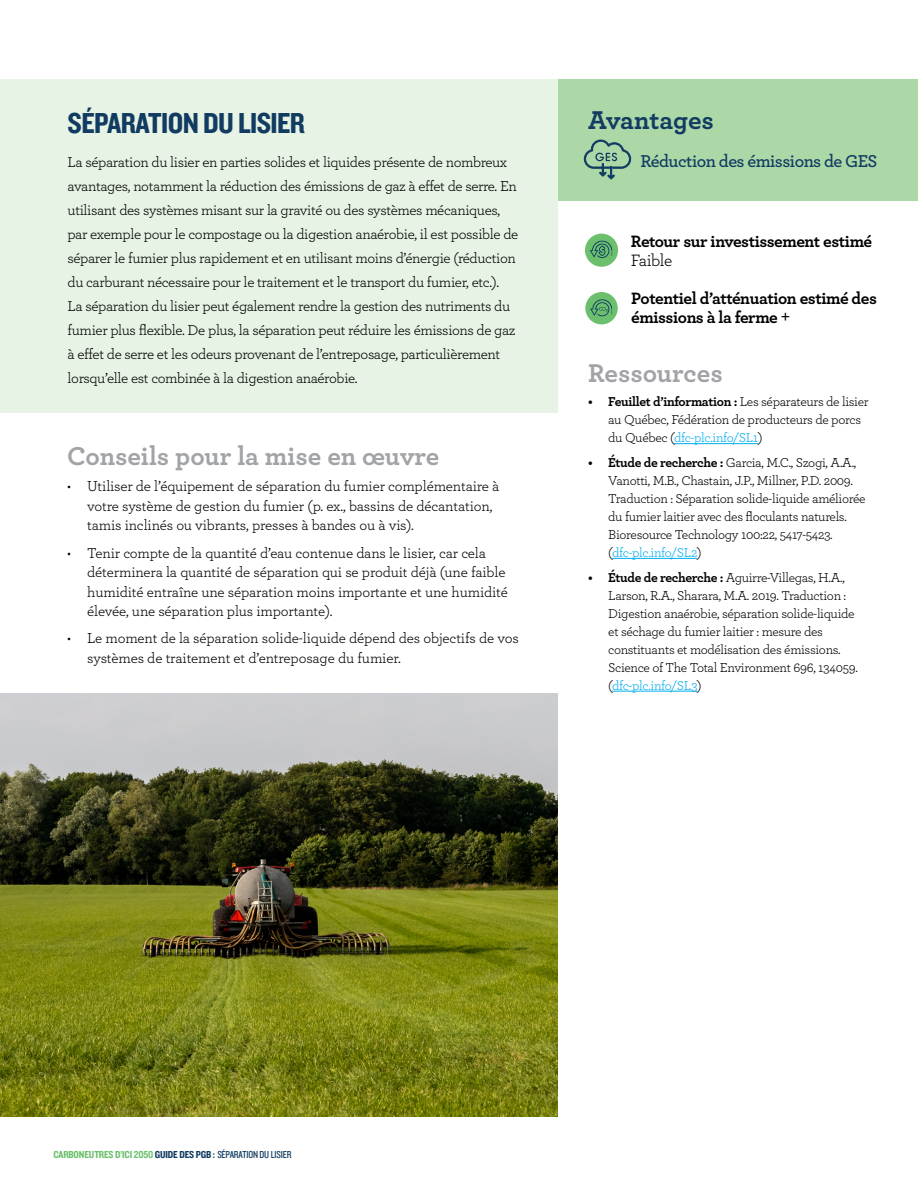
<style>
.page{position:relative;width:918px;height:1188px;background:#fff}
.page>*{position:absolute;margin:0;border:0;box-sizing:border-box;transform-origin:0 0}
.BMP_Title{font:30px "Knockout 50 Welterweight";letter-spacing:-.02em;color:#113b61}
.SUB-HEAD{font:700 27px "Archer";letter-spacing:-.005em;color:#a1a3a6}
.Pot__Benefits__Heade{font:700 27px "Archer";color:#113b61}
.Pot_Benefits__Body_C{font:600 18px "Archer";letter-spacing:-.03em;color:#113b61}
.Ease_of_Implement{font:700 17.25px/19.5px "Archer";letter-spacing:-.025em;color:#000}
.BMP_body_copy{font:15px/24px "Archer";letter-spacing:-.025em;color:#000}
.t1{font:13.5px/18px "Archer";letter-spacing:-.025em;color:#000}
.Titre_1{font:10.5px "Knockout 50 Welterweight";letter-spacing:-.015em;color:#6cc06d}
.s1{font-weight:400}
.s2{font-weight:400;font-size:24px}
.s3{font-weight:700}
.s4{color:#00aeef}
.s5{color:#113b61}
.s6{font-family:"Knockout 29 Junior Ltweight";color:#113b61}
</style>
<div class="page">
<div style="left:550px;top:79px;width:368px;height:121px;background:#acd7a7"></div>
<div style="left:0;top:79px;width:557px;height:334px;background:#e7f3e4"></div>
<svg style="left:584px;top:140px;width:47px;height:39px"></svg>
<hr style="left:674px;top:443px;width:84px;height:1px;background:#00aeef">
<hr style="left:612px;top:558px;width:85px;height:1px;background:#00aeef">
<hr style="left:612px;top:691px;width:85px;height:1px;background:#00aeef">
<div style="left:585px;top:234px;width:33px;height:33px;background:#6cc06d;border-radius:50%"></div>
<svg style="left:590px;top:241px;width:22px;height:17px"></svg>
<img style="left:0;top:693px;width:557px;height:424px">
<div style="left:585px;top:292px;width:33px;height:32px;background:#6cc06d;border-radius:50%"></div>
<svg style="left:590px;top:299px;width:22px;height:17px"></svg>
<p class="BMP_Title" style="left:68px;top:104px;width:239px">SÉPARATION DU LISIER</p>
<p class="Pot__Benefits__Heade" style="left:588px;top:99px;width:127px">Avantages</p>
<p class="Pot_Benefits__Body_C" style="left:640px;top:148px;width:239px">Réduction des émissions de GES</p>
<p class="BMP_body_copy" style="left:68px;top:150px;width:452px">La séparation du lisier en parties solides et liquides présente de nombreux avantages, notamment la réduction des émissions de gaz à effet de serre. En utilisant des systèmes misant sur la gravité ou des systèmes mécaniques, par exemple pour le compostage ou la digestion anaérobie, il est possible de séparer le fumier plus rapidement et en utilisant moins d’énergie (réduction du carburant nécessaire pour le traitement et le transport du fumier, etc.).<br>La séparation du lisier peut également rendre la gestion des nutriments du fumier plus flexible. De plus, la séparation peut réduire les émissions de gaz à effet de serre et les odeurs provenant de l’entreposage, particulièrement lorsqu’elle est combinée à la digestion anaérobie.</p>
<p class="Ease_of_Implement" style="left:631px;top:230px;width:243px">Retour sur investissement estimé<br><span class="s1">Faible</span></p>
<p class="Ease_of_Implement" style="left:631px;top:287px;width:247px">Potentiel d’atténuation estimé des émissions à la ferme <span class="s2">+</span></p>
<p class="SUB-HEAD" style="left:588px;top:351px;width:136px">Ressources</p>
<p class="t1" style="left:608px;top:392px;width:262px;text-indent:-20px"><span class="s3">• Feuillet d’information :</span> Les séparateurs de lisier au Québec, Fédération de producteurs de porcs du Québec (<span class="s4">dfc-plc.info/SL1</span>)</p>
<p class="t1" style="left:608px;top:453px;width:259px;text-indent:-20px"><span class="s3">• Étude de recherche :</span> Garcia, M.C., Szogi, A.A., Vanotti, M.B., Chastain, J.P., Millner, P.D. 2009.<br>Traduction : Séparation solide-liquide améliorée du fumier laitier avec des floculants naturels.<br>Bioresource Technology 100:22, 5417-5423. (<span class="s4">dfc-plc.info/SL2</span>)</p>
<p class="t1" style="left:608px;top:568px;width:251px;text-indent:-20px"><span class="s3">• Étude de recherche :</span> Aguirre-Villegas, H.A., Larson, R.A., Sharara, M.A. 2019. Traduction :<br>Digestion anaérobie, séparation solide-liquide et séchage du fumier laitier : mesure des constituants et modélisation des émissions.<br>Science of The Total Environment 696, 134059. (<span class="s4">dfc-plc.info/SL3</span>)</p>
<p class="SUB-HEAD" style="left:67px;top:435px;width:374px">Conseils pour la mise en œuvre</p>
<p class="BMP_body_copy" style="left:87px;top:476px;width:414px;line-height:19.5px;text-indent:-20px">• Utiliser de l’équipement de séparation du fumier complémentaire à votre système de gestion du fumier (p. ex., bassins de décantation, tamis inclinés ou vibrants, presses à bandes ou à vis).</p>
<p class="BMP_body_copy" style="left:87px;top:542px;width:422px;line-height:19.5px;text-indent:-20px">• Tenir compte de la quantité d’eau contenue dans le lisier, car cela déterminera la quantité de séparation qui se produit déjà (une faible humidité entraîne une séparation moins importante et une humidité élevée, une séparation plus importante).</p>
<p class="BMP_body_copy" style="left:87px;top:628px;width:433px;line-height:19.5px;text-indent:-20px">• Le moment de la séparation solide-liquide dépend des objectifs de vos systèmes de traitement et d’entreposage du fumier.</p>
<p class="Titre_1" style="left:53px;top:1148px;width:239px">CARBONEUTRES D’ICI 2050 <span class="s5">GUIDE DES PGB :</span> <span class="s6">SÉPARATION DU LISIER</span></p>
</div>
